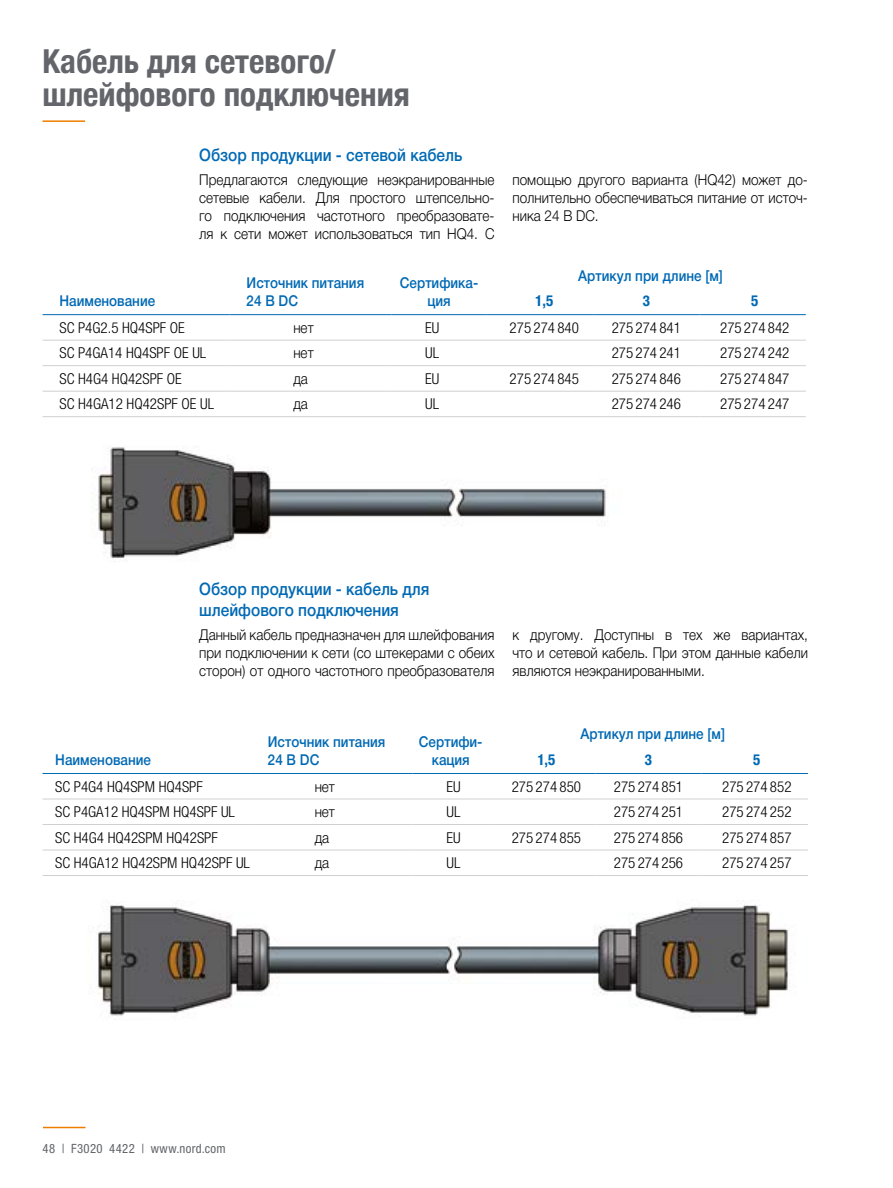
<style>
.page{position:relative;width:893px;height:1188px;background:#fff}
.page>*{position:absolute;margin:0;border:0;box-sizing:border-box;transform-origin:0 0}
.t1{font:700 condensed 33px/33px "Helvetica Neue LTCYR";color:#63656a}
.t2{font:500 17.25px/20.7px "Helvetica Neue Cyr";color:#0069b4;scale:.9 1}
.t3{font:300 15px/18px "Helvetica Neue Cyr";color:#000;text-align:justify;scale:.9 1}
.t4{font:300 condensed 15px "Helvetica Neue LT Pro";color:#000}
.t5{font:500 15px/18px "Helvetica Neue Cyr";color:#0069b4;scale:.9 1}
.t6{font:700 condensed 15px "Helvetica Neue LTCYR";color:#0069b4}
.t7{font:condensed 12.75px "Helvetica Neue LT Pro";letter-spacing:.03em;color:#63656a}
</style>
<div class="page">
<hr style="left:43px;top:1127px;width:42px;height:1px;background:#ef7d00">
<hr style="left:43px;top:120px;width:42px;height:2px;background:#ef7d00">
<hr style="left:487px;top:314px;width:106px;height:1px;background:#0069b4">
<hr style="left:593px;top:314px;width:106px;height:1px;background:#0069b4">
<hr style="left:699px;top:314px;width:107px;height:1px;background:#0069b4">
<hr style="left:43px;top:340px;width:187px;height:1px;background:#d0d0d0">
<hr style="left:230px;top:340px;width:161px;height:1px;background:#d0d0d0">
<hr style="left:391px;top:340px;width:96px;height:1px;background:#d0d0d0">
<hr style="left:487px;top:340px;width:106px;height:1px;background:#d0d0d0">
<hr style="left:593px;top:340px;width:106px;height:1px;background:#d0d0d0">
<hr style="left:699px;top:340px;width:107px;height:1px;background:#d0d0d0">
<hr style="left:43px;top:365px;width:187px;height:1px;background:#d0d0d0">
<hr style="left:230px;top:365px;width:161px;height:1px;background:#d0d0d0">
<hr style="left:43px;top:391px;width:187px;height:1px;background:#d0d0d0">
<hr style="left:230px;top:391px;width:161px;height:1px;background:#d0d0d0">
<hr style="left:43px;top:416px;width:187px;height:1px;background:#d0d0d0">
<hr style="left:230px;top:416px;width:161px;height:1px;background:#d0d0d0">
<hr style="left:391px;top:365px;width:96px;height:1px;background:#d0d0d0">
<hr style="left:487px;top:365px;width:106px;height:1px;background:#d0d0d0">
<hr style="left:593px;top:365px;width:106px;height:1px;background:#d0d0d0">
<hr style="left:699px;top:365px;width:107px;height:1px;background:#d0d0d0">
<hr style="left:391px;top:391px;width:96px;height:1px;background:#d0d0d0">
<hr style="left:487px;top:391px;width:106px;height:1px;background:#d0d0d0">
<hr style="left:593px;top:391px;width:106px;height:1px;background:#d0d0d0">
<hr style="left:699px;top:391px;width:107px;height:1px;background:#d0d0d0">
<hr style="left:391px;top:416px;width:96px;height:1px;background:#d0d0d0">
<hr style="left:487px;top:416px;width:106px;height:1px;background:#d0d0d0">
<hr style="left:593px;top:416px;width:106px;height:1px;background:#d0d0d0">
<hr style="left:699px;top:416px;width:107px;height:1px;background:#d0d0d0">
<hr style="left:43px;top:314px;width:187px;height:1px;background:#0069b4">
<hr style="left:230px;top:314px;width:161px;height:1px;background:#0069b4">
<hr style="left:391px;top:314px;width:96px;height:1px;background:#0069b4">
<img style="left:96px;top:900px;width:692px;height:117px">
<img style="left:91px;top:447px;width:515px;height:115px">
<hr style="left:489px;top:773px;width:106px;height:1px;background:#0069b4">
<hr style="left:595px;top:773px;width:107px;height:1px;background:#0069b4">
<hr style="left:702px;top:773px;width:106px;height:1px;background:#0069b4">
<hr style="left:43px;top:799px;width:208px;height:1px;background:#d0d0d0">
<hr style="left:412px;top:799px;width:77px;height:1px;background:#d0d0d0">
<hr style="left:489px;top:799px;width:106px;height:1px;background:#d0d0d0">
<hr style="left:595px;top:799px;width:107px;height:1px;background:#d0d0d0">
<hr style="left:702px;top:799px;width:106px;height:1px;background:#d0d0d0">
<hr style="left:43px;top:824px;width:208px;height:1px;background:#d0d0d0">
<hr style="left:412px;top:824px;width:77px;height:1px;background:#d0d0d0">
<hr style="left:489px;top:824px;width:106px;height:1px;background:#d0d0d0">
<hr style="left:595px;top:824px;width:107px;height:1px;background:#d0d0d0">
<hr style="left:702px;top:824px;width:106px;height:1px;background:#d0d0d0">
<hr style="left:43px;top:850px;width:208px;height:1px;background:#d0d0d0">
<hr style="left:412px;top:850px;width:77px;height:1px;background:#d0d0d0">
<hr style="left:489px;top:850px;width:106px;height:1px;background:#d0d0d0">
<hr style="left:595px;top:850px;width:107px;height:1px;background:#d0d0d0">
<hr style="left:702px;top:850px;width:106px;height:1px;background:#d0d0d0">
<hr style="left:43px;top:875px;width:208px;height:1px;background:#d0d0d0">
<hr style="left:412px;top:875px;width:77px;height:1px;background:#d0d0d0">
<hr style="left:489px;top:875px;width:106px;height:1px;background:#d0d0d0">
<hr style="left:595px;top:875px;width:107px;height:1px;background:#d0d0d0">
<hr style="left:702px;top:875px;width:106px;height:1px;background:#d0d0d0">
<hr style="left:43px;top:773px;width:208px;height:1px;background:#0069b4">
<hr style="left:251px;top:799px;width:161px;height:1px;background:#d0d0d0">
<hr style="left:251px;top:824px;width:161px;height:1px;background:#d0d0d0">
<hr style="left:251px;top:850px;width:161px;height:1px;background:#d0d0d0">
<hr style="left:251px;top:875px;width:161px;height:1px;background:#d0d0d0">
<hr style="left:251px;top:773px;width:161px;height:1px;background:#0069b4">
<hr style="left:412px;top:773px;width:77px;height:1px;background:#0069b4">
<h1 class="t1" style="left:43px;top:45px;width:369px">Кабель для сетевого/ шлейфового подключения</h1>
<p class="t5" style="left:60px;top:292px;width:108px">Наименование</p>
<p class="t2" style="left:199px;top:145px;width:294px">Обзор продукции - сетевой кабель</p>
<p class="t3" style="left:199px;top:171px;width:330px">Предлагаются следующие неэкранированные сетевые кабели. Для простого штепсельно&shy;го подключения частотного преобразовате&shy;ля к сети может использоваться тип HQ4. С</p>
<p class="t3" style="left:513px;top:171px;width:330px">помощью другого варианта (HQ42) может до&shy;полнительно обеспечиваться питание от источ&shy;ника 24 В DC.</p>
<p class="t5" style="left:247px;top:274px;width:132px">Источник питания<br>24 В DC</p>
<p class="t5" style="left:400px;top:274px;width:89px;text-align:center">Сертифика&shy;ция</p>
<p class="t5" style="left:578px;top:266px;width:162px">Артикул при длине [м]</p>
<p class="t6" style="left:535px;top:293px;width:19px">1,5</p>
<p class="t6" style="left:643px;top:293px;width:9px">3</p>
<p class="t6" style="left:751px;top:293px;width:9px">5</p>
<p class="t4" style="left:60px;top:319px;width:127px">SC P4G2.5 HQ4SPF OE</p>
<p class="t3" style="left:293px;top:319px;width:24px">нет</p>
<p class="t4" style="left:425px;top:319px;width:16px">EU</p>
<p class="t4" style="left:510px;top:319px;width:71px">275 274 840</p>
<p class="t4" style="left:612px;top:319px;width:71px">275 274 841</p>
<p class="t4" style="left:720px;top:319px;width:71px">275 274 842</p>
<p class="t4" style="left:60px;top:344px;width:148px">SC P4GA14 HQ4SPF OE UL</p>
<p class="t3" style="left:293px;top:344px;width:24px">нет</p>
<p class="t4" style="left:425px;top:344px;width:15px">UL</p>
<p class="t4" style="left:612px;top:344px;width:71px">275 274 241</p>
<p class="t4" style="left:720px;top:344px;width:71px">275 274 242</p>
<p class="t4" style="left:60px;top:370px;width:124px">SC H4G4 HQ42SPF OE</p>
<p class="t3" style="left:293px;top:370px;width:18px">да</p>
<p class="t4" style="left:425px;top:370px;width:16px">EU</p>
<p class="t4" style="left:510px;top:370px;width:71px">275 274 845</p>
<p class="t4" style="left:612px;top:370px;width:71px">275 274 846</p>
<p class="t4" style="left:720px;top:370px;width:71px">275 274 847</p>
<p class="t4" style="left:60px;top:395px;width:156px">SC H4GA12 HQ42SPF OE UL</p>
<p class="t3" style="left:293px;top:395px;width:18px">да</p>
<p class="t4" style="left:425px;top:395px;width:15px">UL</p>
<p class="t4" style="left:612px;top:395px;width:71px">275 274 246</p>
<p class="t4" style="left:720px;top:395px;width:71px">275 274 247</p>
<p class="t5" style="left:55px;top:751px;width:108px">Наименование</p>
<p class="t2" style="left:199px;top:579px;width:257px">Обзор продукции - кабель для шлейфового подключения</p>
<p class="t3" style="left:199px;top:625px;width:330px">Данный кабель предназначен для шлейфования при подключении к сети (со штекерами с обеих сторон) от одного частотного преобразователя</p>
<p class="t3" style="left:513px;top:625px;width:330px">к другому. Доступны в тех же вариантах, что и сетевой кабель. При этом данные кабели являются неэкранированными.</p>
<p class="t5" style="left:268px;top:733px;width:132px">Источник питания<br>24 В DC</p>
<p class="t5" style="left:419px;top:733px;width:72px;text-align:center">Сертифи&shy;кация</p>
<p class="t5" style="left:580px;top:725px;width:162px">Артикул при длине [м]</p>
<p class="t6" style="left:537px;top:751px;width:20px">1,5</p>
<p class="t6" style="left:645px;top:751px;width:9px">3</p>
<p class="t6" style="left:753px;top:751px;width:9px">5</p>
<p class="t4" style="left:55px;top:778px;width:149px">SC P4G4 HQ4SPM HQ4SPF</p>
<p class="t3" style="left:315px;top:777px;width:24px">нет</p>
<p class="t4" style="left:446px;top:778px;width:16px">EU</p>
<p class="t4" style="left:512px;top:778px;width:71px">275 274 850</p>
<p class="t4" style="left:614px;top:778px;width:71px">275 274 851</p>
<p class="t4" style="left:722px;top:778px;width:71px">275 274 852</p>
<p class="t4" style="left:55px;top:803px;width:181px">SC P4GA12 HQ4SPM HQ4SPF UL</p>
<p class="t3" style="left:315px;top:803px;width:24px">нет</p>
<p class="t4" style="left:446px;top:803px;width:15px">UL</p>
<p class="t4" style="left:614px;top:803px;width:71px">275 274 251</p>
<p class="t4" style="left:722px;top:803px;width:71px">275 274 252</p>
<p class="t4" style="left:55px;top:829px;width:164px">SC H4G4 HQ42SPM HQ42SPF</p>
<p class="t3" style="left:315px;top:828px;width:18px">да</p>
<p class="t4" style="left:446px;top:829px;width:16px">EU</p>
<p class="t4" style="left:512px;top:829px;width:71px">275 274 855</p>
<p class="t4" style="left:614px;top:829px;width:71px">275 274 856</p>
<p class="t4" style="left:722px;top:829px;width:71px">275 274 857</p>
<p class="t4" style="left:55px;top:854px;width:196px">SC H4GA12 HQ42SPM HQ42SPF UL</p>
<p class="t3" style="left:315px;top:854px;width:18px">да</p>
<p class="t4" style="left:446px;top:854px;width:15px">UL</p>
<p class="t4" style="left:614px;top:854px;width:71px">275 274 256</p>
<p class="t4" style="left:722px;top:854px;width:71px">275 274 257</p>
<p class="t7" style="left:43px;top:1141px;width:185px">48 | F3020 4422 | www.nord.com</p>
</div>
